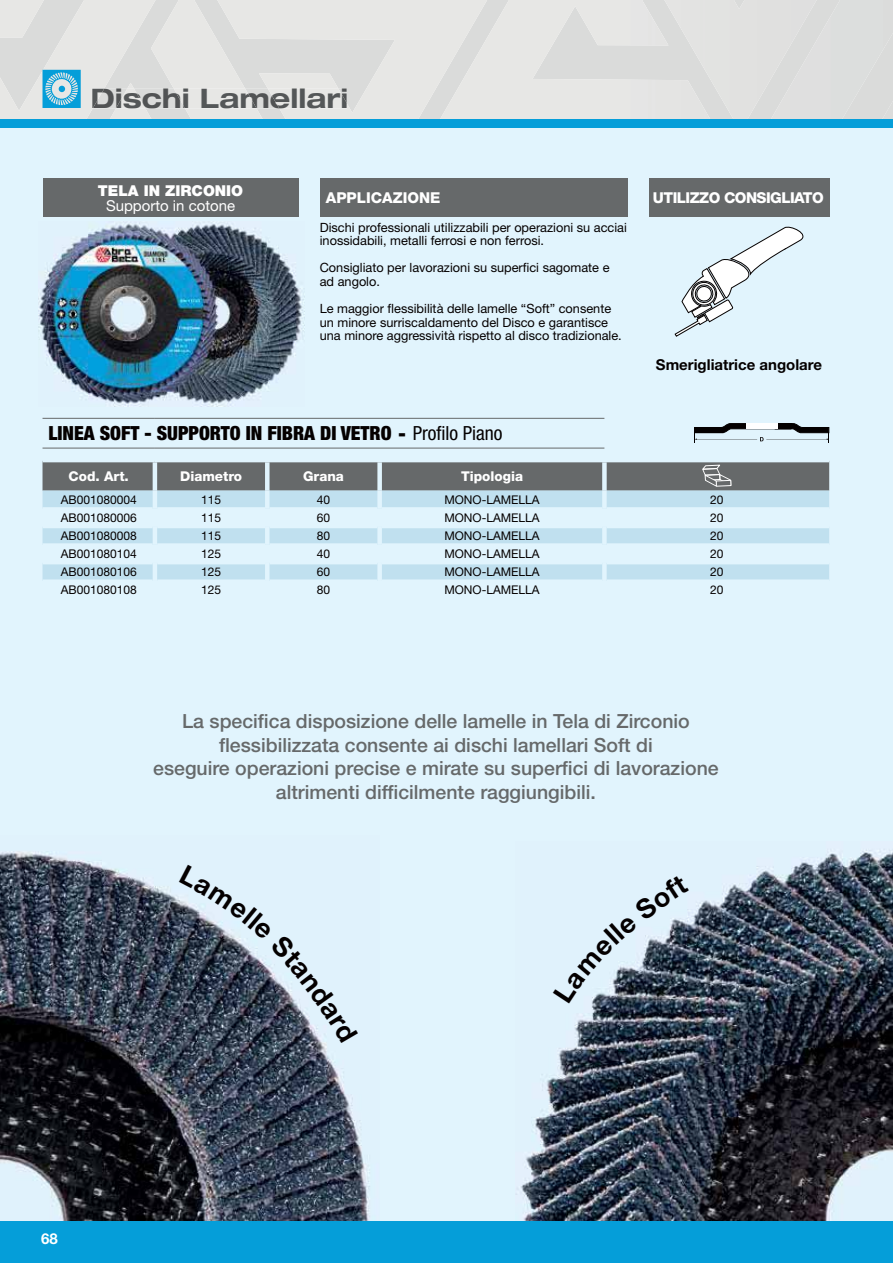
<style>
.page{position:relative;width:893px;height:1263px;background:#fff}
.page>*{position:absolute;margin:0;border:0;box-sizing:border-box;transform-origin:0 0}
.t1{font:700 expanded 27px "Helvetica Neue LT Std";color:#515354}
.t2{font:500 19.5px/23.4px "Helvetica Neue LT Std";color:#66696a;text-align:center}
.t3{font:900 condensed 19.5px "Helvetica Neue LT Std";color:#040000}
.t4{font:700 15px "Helvetica Neue LT Std";color:#040000}
.t5{font:800 15px "Helvetica Neue LT Std";letter-spacing:-.035em;color:#fff}
.t6{font:15px "Helvetica Neue LT Std";color:#fff}
.t7{font:900 15px "Helvetica Neue LT Std";color:#fff}
.t8{font:800 15px "Helvetica Neue LT Std";color:#fff}
.t9{font:700 15px "Helvetica Neue LT Std";color:#fff}
.t10{font:800 13.5px "Helvetica Neue LT Std";color:#fff}
.t11{font:12.75px/13.5px "Helvetica Neue LT Std";color:#040000}
.t12{font:12px "Helvetica Neue LT Std";color:#040000}
.s1{color:#545758}
.s2{font-stretch:normal}
.s3{font-weight:400}
</style>
<div class="page">
<div style="left:0;top:1220px;width:893px;height:43px;background:#059ed9"></div>
<div style="left:0;top:128px;width:893px;height:1092px;background:#e1f4fd"></div>
<img style="left:0;top:851px;width:370px;height:369px">
<img style="left:515px;top:849px;width:378px;height:371px">
<img style="left:38px;top:221px;width:266px;height:185px">
<svg style="left:43px;top:491px;width:786px;height:88px;fill:#c0e0ef"></svg>
<hr style="left:43px;top:418px;width:112px;height:1px;background:#66696a">
<hr style="left:155px;top:418px;width:449px;height:1px;background:#66696a">
<hr style="left:43px;top:448px;width:112px;height:1px;background:#66696a">
<hr style="left:155px;top:448px;width:449px;height:1px;background:#66696a">
<hr style="left:43px;top:507px;width:110px;height:3px;background:#e1f4fd">
<hr style="left:157px;top:507px;width:108px;height:3px;background:#e1f4fd">
<hr style="left:270px;top:507px;width:107px;height:3px;background:#e1f4fd">
<hr style="left:382px;top:507px;width:220px;height:3px;background:#e1f4fd">
<hr style="left:607px;top:507px;width:222px;height:3px;background:#e1f4fd">
<hr style="left:43px;top:525px;width:110px;height:3px;background:#e1f4fd">
<hr style="left:157px;top:525px;width:108px;height:3px;background:#e1f4fd">
<hr style="left:270px;top:525px;width:107px;height:3px;background:#e1f4fd">
<hr style="left:382px;top:525px;width:220px;height:3px;background:#e1f4fd">
<hr style="left:607px;top:525px;width:222px;height:3px;background:#e1f4fd">
<hr style="left:43px;top:543px;width:110px;height:3px;background:#e1f4fd">
<hr style="left:157px;top:543px;width:108px;height:3px;background:#e1f4fd">
<hr style="left:270px;top:543px;width:107px;height:3px;background:#e1f4fd">
<hr style="left:382px;top:543px;width:220px;height:3px;background:#e1f4fd">
<hr style="left:607px;top:543px;width:222px;height:3px;background:#e1f4fd">
<hr style="left:43px;top:561px;width:110px;height:3px;background:#e1f4fd">
<hr style="left:157px;top:561px;width:108px;height:3px;background:#e1f4fd">
<hr style="left:270px;top:561px;width:107px;height:3px;background:#e1f4fd">
<hr style="left:382px;top:561px;width:220px;height:3px;background:#e1f4fd">
<hr style="left:607px;top:561px;width:222px;height:3px;background:#e1f4fd">
<hr style="left:153px;top:491px;width:4px;height:18px;background:#e1f4fd">
<div style="left:265px;top:491px;width:5px;height:18px;background:#e1f4fd"></div>
<div style="left:377px;top:491px;width:5px;height:18px;background:#e1f4fd"></div>
<div style="left:602px;top:491px;width:5px;height:18px;background:#e1f4fd"></div>
<hr style="left:153px;top:509px;width:4px;height:18px;background:#e1f4fd">
<div style="left:265px;top:509px;width:5px;height:18px;background:#e1f4fd"></div>
<div style="left:377px;top:509px;width:5px;height:18px;background:#e1f4fd"></div>
<div style="left:602px;top:509px;width:5px;height:18px;background:#e1f4fd"></div>
<hr style="left:153px;top:527px;width:4px;height:18px;background:#e1f4fd">
<div style="left:265px;top:527px;width:5px;height:18px;background:#e1f4fd"></div>
<div style="left:377px;top:527px;width:5px;height:18px;background:#e1f4fd"></div>
<div style="left:602px;top:527px;width:5px;height:18px;background:#e1f4fd"></div>
<hr style="left:153px;top:545px;width:4px;height:18px;background:#e1f4fd">
<div style="left:265px;top:545px;width:5px;height:18px;background:#e1f4fd"></div>
<div style="left:377px;top:545px;width:5px;height:18px;background:#e1f4fd"></div>
<div style="left:602px;top:545px;width:5px;height:18px;background:#e1f4fd"></div>
<hr style="left:153px;top:563px;width:4px;height:18px;background:#e1f4fd">
<div style="left:265px;top:563px;width:5px;height:18px;background:#e1f4fd"></div>
<div style="left:377px;top:563px;width:5px;height:18px;background:#e1f4fd"></div>
<div style="left:602px;top:563px;width:5px;height:18px;background:#e1f4fd"></div>
<svg style="left:694px;top:423px;width:136px;height:20px"></svg>
<div style="left:746px;top:424px;width:32px;height:5px;background:#fff"></div>
<svg style="left:43px;top:461px;width:786px;height:30px;background:#717577"></svg>
<div style="left:649px;top:179px;width:180px;height:38px;background:#66696a"></div>
<svg style="left:674px;top:226px;width:130px;height:111px"></svg>
<div style="left:43px;top:179px;width:255px;height:38px;background:#66696a"></div>
<div style="left:320px;top:179px;width:307px;height:38px;background:#66696a"></div>
<div style="left:710px;top:0;width:61px;height:119px;background:#e1e1e0"></div>
<div style="left:771px;top:0;width:122px;height:119px;background:#dcdedd"></div>
<img style="left:487px;top:0;width:223px;height:119px">
<img style="left:263px;top:0;width:224px;height:119px">
<img style="left:268px;top:88px;width:79px;height:21px">
<img style="left:156px;top:0;width:107px;height:119px">
<img style="left:174px;top:88px;width:83px;height:21px">
<img style="left:0;top:0;width:156px;height:119px">
<img style="left:92px;top:88px;width:12px;height:21px">
<img style="left:0;top:0;width:44px;height:37px">
<div style="left:0;top:119px;width:893px;height:9px;background:#059ed9"></div>
<svg style="left:43px;top:70px;width:38px;height:38px"></svg>
<svg style="left:553px;top:875px;width:136px;height:128px"></svg>
<svg style="left:179px;top:865px;width:179px;height:178px"></svg>
<h1 class="t1" style="left:90px;top:89px;width:259px">Dischi <span class="s1">Lam</span>ellari</h1>
<p class="t7" style="left:98px;top:182px;width:147px">TELA IN ZIRCONIO</p>
<p class="t6" style="left:106px;top:200px;width:131px">Supporto in cotone</p>
<p class="t8" style="left:326px;top:192px;width:116px">APPLICAZIONE</p>
<p class="t11" style="left:320px;top:222px;width:309px">Dischi professionali utilizzabili per operazioni su acciai inossidabili, metalli ferrosi e non ferrosi.</p>
<p class="t11" style="left:320px;top:263px;width:291px">Consigliato per lavorazioni su superfici sagomate e ad angolo.</p>
<p class="t11" style="left:320px;top:303px;width:304px">Le maggior flessibilità delle lamelle “Soft” consente un minore surriscaldamento del Disco e garantisce una minore aggressività rispetto al disco tradizionale.</p>
<p class="t5" style="left:653px;top:192px;width:172px">UTILIZZO CONSIGLIATO</p>
<p class="t4" style="left:656px;top:359px;width:168px">Smerigliatrice angolare</p>
<h2 class="t3" style="left:49px;top:422px;width:455px">LINEA SOFT - SUPPORTO IN FIBRA DI VETRO <span class="s2">-</span> <span class="s3">Profilo Piano</span></h2>
<p class="t10" style="left:69px;top:471px;width:62px">Cod. Art.</p>
<p class="t10" style="left:180px;top:471px;width:64px">Diametro</p>
<p class="t10" style="left:303px;top:471px;width:42px">Grana</p>
<p class="t10" style="left:461px;top:471px;width:63px">Tipologia</p>
<p class="t12" style="left:61px;top:495px;width:78px">AB001080004</p>
<p class="t12" style="left:201px;top:495px;width:22px">115</p>
<p class="t12" style="left:317px;top:495px;width:15px">40</p>
<p class="t12" style="left:444px;top:495px;width:97px">MONO-LAMELLA</p>
<p class="t12" style="left:710px;top:495px;width:15px">20</p>
<p class="t12" style="left:61px;top:513px;width:78px">AB001080006</p>
<p class="t12" style="left:201px;top:513px;width:22px">115</p>
<p class="t12" style="left:317px;top:513px;width:15px">60</p>
<p class="t12" style="left:444px;top:513px;width:97px">MONO-LAMELLA</p>
<p class="t12" style="left:710px;top:513px;width:15px">20</p>
<p class="t12" style="left:61px;top:531px;width:78px">AB001080008</p>
<p class="t12" style="left:201px;top:531px;width:22px">115</p>
<p class="t12" style="left:317px;top:531px;width:15px">80</p>
<p class="t12" style="left:444px;top:531px;width:97px">MONO-LAMELLA</p>
<p class="t12" style="left:710px;top:531px;width:15px">20</p>
<p class="t12" style="left:61px;top:550px;width:78px">AB001080104</p>
<p class="t12" style="left:201px;top:550px;width:22px">125</p>
<p class="t12" style="left:317px;top:550px;width:15px">40</p>
<p class="t12" style="left:444px;top:550px;width:97px">MONO-LAMELLA</p>
<p class="t12" style="left:710px;top:550px;width:15px">20</p>
<p class="t12" style="left:61px;top:568px;width:78px">AB001080106</p>
<p class="t12" style="left:201px;top:568px;width:22px">125</p>
<p class="t12" style="left:317px;top:568px;width:15px">60</p>
<p class="t12" style="left:444px;top:568px;width:97px">MONO-LAMELLA</p>
<p class="t12" style="left:710px;top:568px;width:15px">20</p>
<p class="t12" style="left:61px;top:586px;width:78px">AB001080108</p>
<p class="t12" style="left:201px;top:586px;width:22px">125</p>
<p class="t12" style="left:317px;top:586px;width:15px">80</p>
<p class="t12" style="left:444px;top:586px;width:97px">MONO-LAMELLA</p>
<p class="t12" style="left:710px;top:586px;width:15px">20</p>
<h2 class="t2" style="left:153px;top:712px;width:567px">La specifica disposizione delle lamelle in Tela di Zirconio flessibilizzata consente ai dischi lamellari Soft di<br>eseguire operazioni precise e mirate su superfici di lavorazione altrimenti difficilmente raggiungibili.</h2>
<p class="t9" style="left:41px;top:1233px;width:18px">68</p>
</div>
